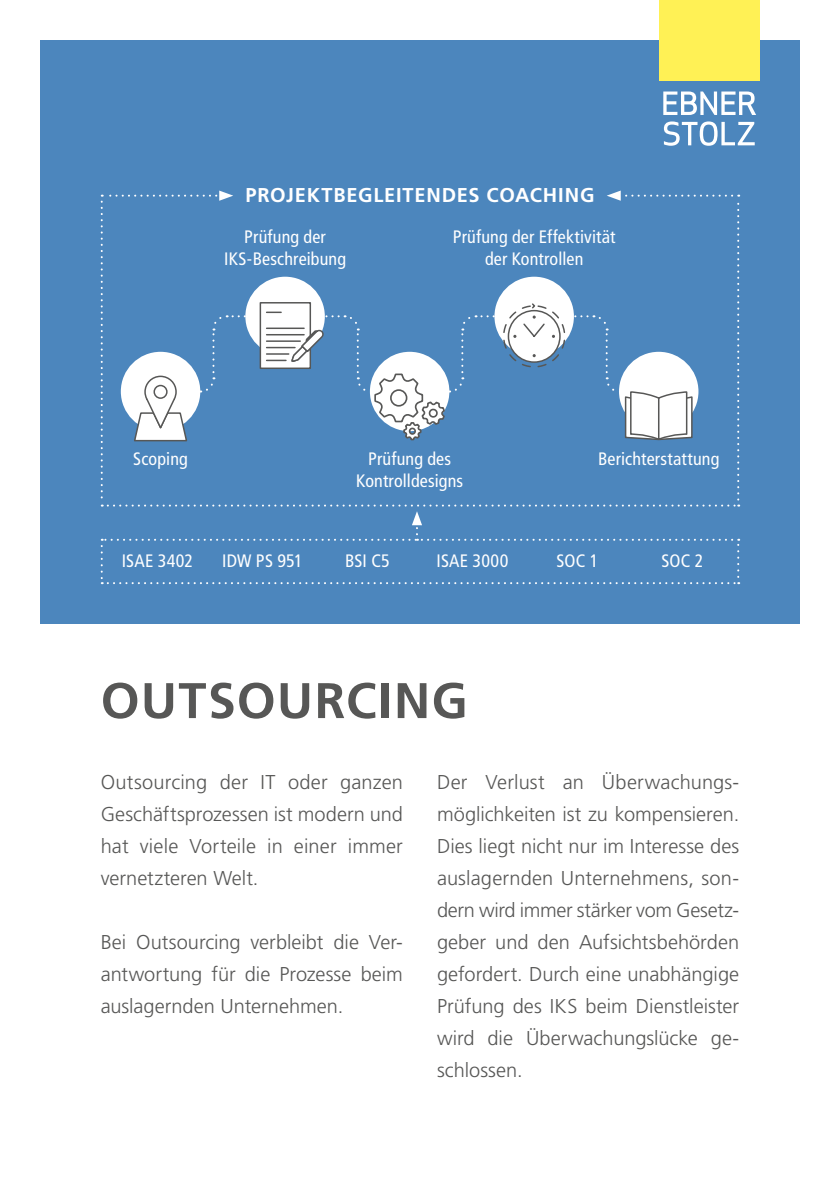
<style>
.page{position:relative;width:840px;height:1191px;background:#fff}
.page>*{position:absolute;margin:0;border:0;box-sizing:border-box;transform-origin:0 0}
.t1{font:700 50px "Frutiger LT Std";letter-spacing:.03em;color:#575756}
.t2{font:300 20px/32px "Frutiger LT Std";color:#575756;text-align:justify}
.t3{font:700 20px "Frutiger LT Std";letter-spacing:.04em;color:#fff}
.t4{font:condensed 18px/22px "Frutiger LT Std";letter-spacing:.01em;color:#fff;text-align:center}
</style>
<div class="page">
<div style="left:40px;top:40px;width:759px;height:584px;background:#4c86bd"></div>
<svg style="left:663px;top:91px;width:92px;height:24px"></svg>
<svg style="left:663px;top:121px;width:91px;height:25px"></svg>
<div style="left:658px;top:0;width:101px;height:81px;background:#fff155"></div>
<svg style="left:101px;top:190px;width:637px;height:394px"></svg>
<p class="t3" style="left:245px;top:183px;width:350px">PROJEKTBEGLEITENDES COACHING</p>
<p class="t4" style="left:224px;top:226px;width:123px">Prüfung der<br>IKS-Beschreibung</p>
<p class="t4" style="left:452px;top:226px;width:164px">Prüfung der Effektivität der Kontrollen</p>
<p class="t4" style="left:133px;top:447px;width:56px">Scoping</p>
<p class="t4" style="left:368px;top:447px;width:84px">Prüfung des</p>
<p class="t4" style="left:597px;top:447px;width:123px">Berichterstattung</p>
<p class="t4" style="left:356px;top:469px;width:108px">Kontrolldesigns</p>
<p class="t4" style="left:122px;top:550px;width:73px">ISAE 3402</p>
<p class="t4" style="left:222px;top:550px;width:82px">IDW PS 951</p>
<p class="t4" style="left:345px;top:550px;width:46px">BSI C5</p>
<p class="t4" style="left:436px;top:550px;width:73px">ISAE 3000</p>
<p class="t4" style="left:556px;top:550px;width:44px">SOC 1</p>
<p class="t4" style="left:661px;top:550px;width:44px">SOC 2</p>
<h1 class="t1" style="left:101px;top:671px;width:368px">OUTSOURCING</h1>
<p class="t2" style="left:101px;top:766px;width:303px">Outsourcing der IT oder ganzen Geschäftsprozessen ist modern und hat viele Vorteile in einer immer vernetzteren Welt.</p>
<p class="t2" style="left:101px;top:926px;width:303px">Bei Outsourcing verbleibt die Ver&shy;antwortung für die Prozesse beim auslagernden Unternehmen.</p>
<p class="t2" style="left:437px;top:766px;width:303px">Der Verlust an Überwachungs&shy;möglichkeiten ist zu kompensieren.<br>Dies liegt nicht nur im Interesse des auslagernden Unternehmens, son&shy;dern wird immer stärker vom Gesetz&shy;geber und den Aufsichtsbehörden gefordert. Durch eine unabhängige Prüfung des IKS beim Dienstleister wird die Überwachungslücke ge&shy;schlossen.</p>
</div>
